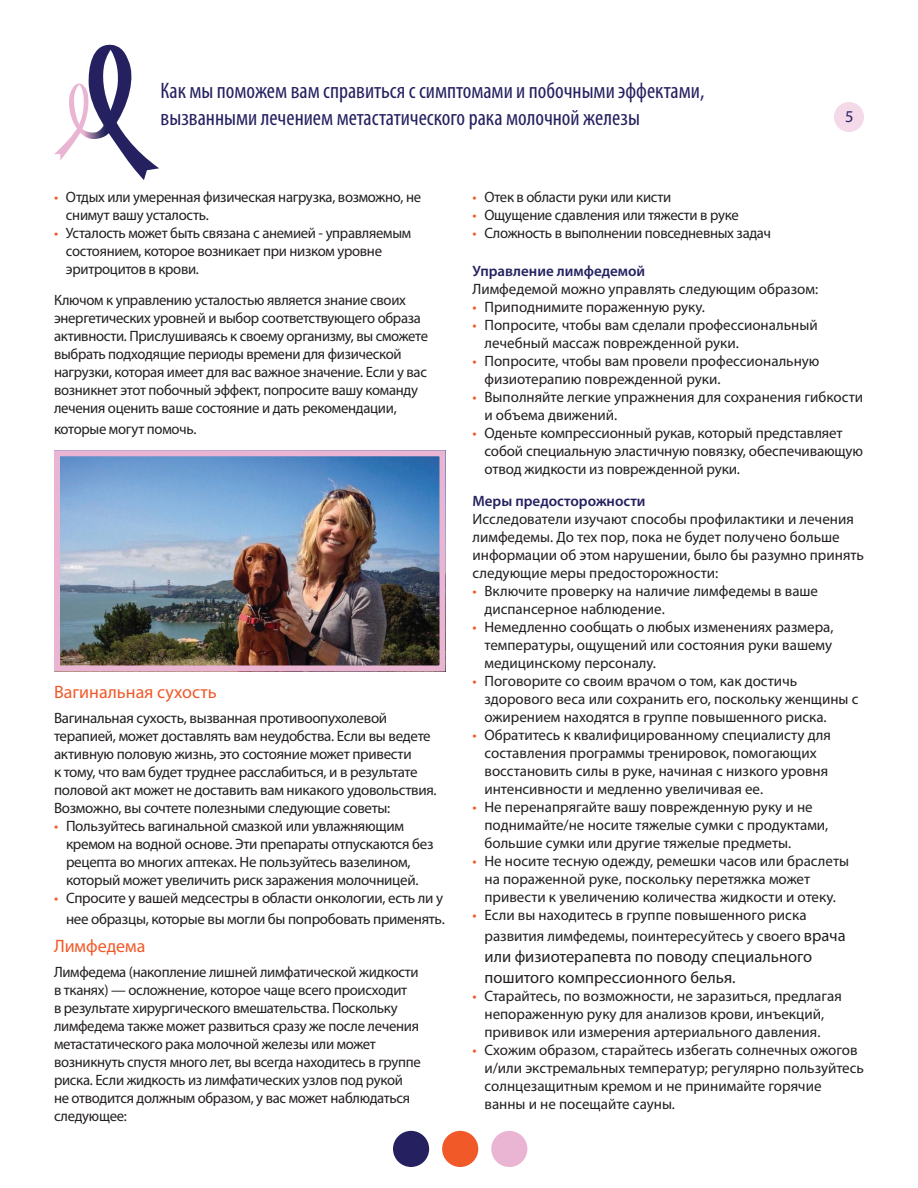
<style>
.page{position:relative;width:918px;height:1188px;background:#fff}
.page>*{position:absolute;margin:0;border:0;box-sizing:border-box;transform-origin:0 0}
.t1{font:condensed 22.5px/27px "Myriad Pro";color:#252161}
.t2{font:18px "Myriad Pro";color:#f15929}
.t3{font:16.5px/21px "Myriad Pro";color:#231f20}
.t4{font:16.5px "Myriad Pro";color:#252161}
.t5{font:15px/18px "Myriad Pro";letter-spacing:-.01em;color:#231f20}
.t6{font:600 15px "Myriad Pro";color:#252161}
.s1{color:#f15929}
.s2{font-size:16.5px}
</style>
<div class="page">
<div style="left:442px;top:1131px;width:36px;height:36px;background:#f15929;border-radius:50%"></div>
<div style="left:491px;top:1131px;width:36px;height:36px;background:#eab5d3;border-radius:50%"></div>
<div style="left:393px;top:1131px;width:36px;height:36px;background:#252161;border-radius:50%"></div>
<div style="left:834px;top:102px;width:30px;height:30px;background:#f4d9e8;border-radius:50%"></div>
<svg style="left:54px;top:45px;width:105px;height:135px"></svg>
<img style="left:61px;top:457px;width:378px;height:207px">
<div style="left:54px;top:450px;width:392px;height:221px;border:6px solid #eab5d3"></div>
<h1 class="t1" style="left:160px;top:77px;width:545px">Как мы поможем вам справиться с симптомами и побочными эффектами, вызванными лечением метастатического рака молочной железы</h1>
<p class="t4" style="left:845px;top:106px;width:10px">5</p>
<p class="t5" style="left:66px;top:187px;width:357px;text-indent:-12px"><span class="s1">•</span> Отдых или умеренная физическая нагрузка, возможно, не снимут вашу усталость.</p>
<p class="t5" style="left:66px;top:223px;width:347px;text-indent:-12px"><span class="s1">•</span> Усталость может быть связана с анемией - управляемым состоянием, которое возникает при низком уровне эритроцитов в крови.</p>
<p class="t5" style="left:54px;top:291px;width:376px">Ключом к управлению усталостью является знание своих энергетических уровней и выбор соответствующего образа активности. Прислушиваясь к своему организму, вы сможете выбрать подходящие периоды времени для физической нагрузки, которая имеет для вас важное значение. Если у вас возникнет этот побочный эффект, попросите вашу команду лечения оценить ваше состояние и дать рекомендации,</p>
<p class="t5" style="left:54px;top:420px;width:144px">которые могут помочь.</p>
<p class="t2" style="left:54px;top:681px;width:164px">Вагинальная сухость</p>
<p class="t5" style="left:54px;top:709px;width:384px">Вагинальная сухость, вызванная противоопухолевой терапией, может доставлять вам неудобства. Если вы ведете активную половую жизнь, это состояние может привести<br>к тому, что вам будет труднее расслабиться, и в результате половой акт может не доставить вам никакого удовольствия.<br>Возможно, вы сочтете полезными следующие советы:</p>
<p class="t5" style="left:66px;top:817px;width:369px;text-indent:-12px"><span class="s1">•</span> Пользуйтесь вагинальной смазкой или увлажняющим кремом на водной основе. Эти препараты отпускаются без рецепта во многих аптеках. Не пользуйтесь вазелином, который может увеличить риск заражения молочницей.</p>
<p class="t5" style="left:54px;top:887px;width:392px;line-height:21px;text-align:right"><span class="s1">•</span> Спросите у вашей медсестры в области онкологии, есть ли у нее образцы, которые вы могли бы попробовать применять.</p>
<p class="t2" style="left:54px;top:935px;width:93px">Лимфедема</p>
<p class="t5" style="left:54px;top:962px;width:368px">Лимфедема (накопление лишней лимфатической жидкости в тканях) — осложнение, которое чаще всего происходит<br>в результате хирургического вмешательства. Поскольку лимфедема также может развиться сразу же после лечения метастатического рака молочной железы или может возникнуть спустя много лет, вы всегда находитесь в группе риска. Если жидкость из лимфатических узлов под рукой не отводится должным образом, у вас может наблюдаться следующее:</p>
<p class="t5" style="left:472px;top:187px;width:200px"><span class="s1">•</span> Отек в области руки или кисти</p>
<p class="t5" style="left:472px;top:205px;width:268px"><span class="s1">•</span> Ощущение сдавления или тяжести в руке</p>
<p class="t5" style="left:472px;top:223px;width:300px"><span class="s1">•</span> Сложность в выполнении повседневных задач</p>
<p class="t6" style="left:472px;top:261px;width:174px">Управление лимфедемой</p>
<p class="t5" style="left:472px;top:280px;width:347px">Лимфедемой можно управлять следующим образом:</p>
<p class="t5" style="left:472px;top:298px;width:234px"><span class="s1">•</span> Приподнимите пораженную руку.</p>
<p class="t5" style="left:484px;top:316px;width:335px;text-indent:-12px"><span class="s1">•</span> Попросите, чтобы вам сделали профессиональный лечебный массаж поврежденной руки.</p>
<p class="t5" style="left:484px;top:352px;width:337px;text-indent:-12px"><span class="s1">•</span> Попросите, чтобы вам провели профессиональную физиотерапию поврежденной руки.</p>
<p class="t5" style="left:484px;top:388px;width:380px;text-indent:-12px"><span class="s1">•</span> Выполняйте легкие упражнения для сохранения гибкости и объема движений.</p>
<p class="t5" style="left:484px;top:424px;width:380px;text-indent:-12px"><span class="s1">•</span> Оденьте компрессионный рукав, который представляет собой специальную эластичную повязку, обеспечивающую отвод жидкости из поврежденной руки.</p>
<p class="t6" style="left:472px;top:491px;width:175px">Меры предосторожности</p>
<p class="t5" style="left:472px;top:509px;width:393px">Исследователи изучают способы профилактики и лечения лимфедемы. До тех пор, пока не будет получено больше информации об этом нарушении, было бы разумно принять следующие меры предосторожности:</p>
<p class="t5" style="left:484px;top:581px;width:335px;text-indent:-12px"><span class="s1">•</span> Включите проверку на наличие лимфедемы в ваше диспансерное наблюдение.</p>
<p class="t5" style="left:484px;top:617px;width:351px;text-align:justify;text-indent:-12px"><span class="s1">•</span> Немедленно сообщать о любых изменениях размера, температуры, ощущений или состояния руки вашему медицинскому персоналу.</p>
<p class="t5" style="left:484px;top:671px;width:375px;text-indent:-12px"><span class="s1">•</span> Поговорите со своим врачом о том, как достичь здорового веса или сохранить его, поскольку женщины с ожирением находятся в группе повышенного риска.</p>
<p class="t5" style="left:484px;top:725px;width:348px;text-indent:-12px"><span class="s1">•</span> Обратитесь к квалифицированному специалисту для составления программы тренировок, помогающих восстановить силы в руке, начиная с низкого уровня интенсивности и медленно увеличивая ее.</p>
<p class="t5" style="left:484px;top:797px;width:345px;text-indent:-12px"><span class="s1">•</span> Не перенапрягайте вашу поврежденную руку и не поднимайте/не носите тяжелые сумки с продуктами, большие сумки или другие тяжелые предметы.</p>
<p class="t5" style="left:484px;top:851px;width:366px;text-indent:-12px"><span class="s1">•</span> Не носите тесную одежду, ремешки часов или браслеты на пораженной руке, поскольку перетяжка может привести к увеличению количества жидкости и отеку.</p>
<p class="t5" style="left:484px;top:904px;width:363px;line-height:21px;text-indent:-12px"><span class="s1">•</span> Если вы находитесь в группе повышенного риска развития лимфедемы, поинтересуйтесь у своего <span class="s2">врача</span></p>
<p class="t3" style="left:485px;top:945px;width:329px">или физиотерапевта по поводу специального пошитого компрессионного белья.</p>
<p class="t5" style="left:484px;top:986px;width:359px;text-indent:-12px"><span class="s1">•</span> Старайтесь, по возможности, не заразиться, предлагая непораженную руку для анализов крови, инъекций, прививок или измерения артериального давления.</p>
<p class="t5" style="left:484px;top:1040px;width:381px;text-indent:-12px"><span class="s1">•</span> Схожим образом, старайтесь избегать солнечных ожогов и/или экстремальных температур; регулярно пользуйтесь солнцезащитным кремом и не принимайте горячие ванны и не посещайте сауны.</p>
</div>
